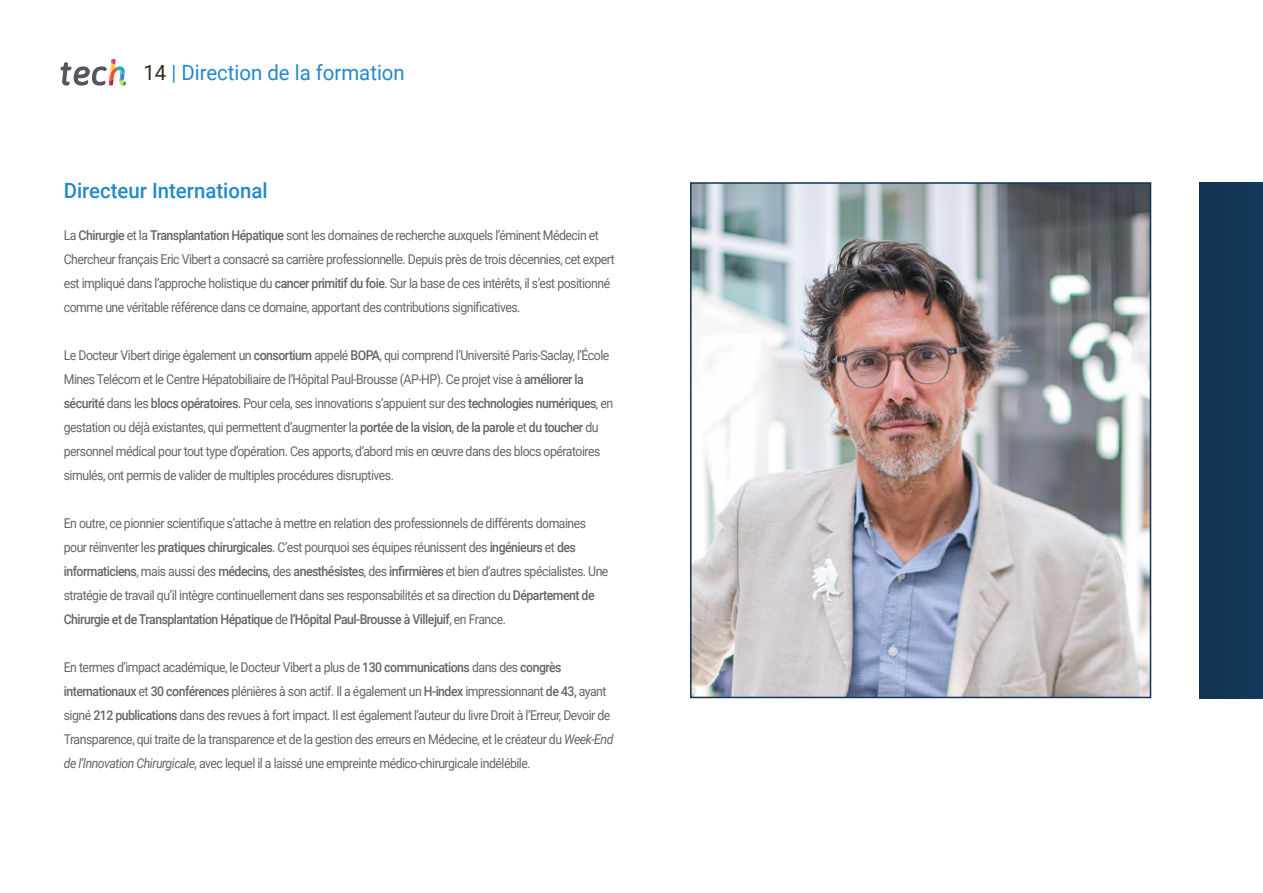
<style>
.page{position:relative;width:1263px;height:893px;background:#fff}
.page>*{position:absolute;margin:0;border:0;box-sizing:border-box;transform-origin:0 0}
.t1{font:21px "Roboto";color:#2488c9}
.t2{font:500 21px "Roboto";color:#2488c9}
.t3{font:13.5px/24px "Roboto";letter-spacing:-.04em;color:#656565;scale:.91 1}
.s1{color:#312e20}
.s2{font-weight:500}
.s3{font-style:italic}
</style>
<div class="page">
<svg style="left:61px;top:59px;width:65px;height:27px"></svg>
<img style="left:693px;top:185px;width:455px;height:510px">
<div style="left:690px;top:182px;width:461px;height:516px;border:2px solid #123352"></div>
<div style="left:1199px;top:182px;width:64px;height:516px;background:#133556"></div>
<h1 class="t1" style="left:144px;top:57px;width:263px"><span class="s1">14</span> | Direction de la formation</h1>
<h1 class="t2" style="left:64px;top:176px;width:205px">Directeur International</h1>
<p class="t3" style="left:64px;top:222px;width:607px">La <span class="s2">Chirurgie</span> et la <span class="s2">Transplantation Hépatique</span> sont les domaines de recherche auxquels l’éminent Médecin et Chercheur français Eric Vibert a consacré sa carrière professionnelle. Depuis près de trois décennies, cet expert est impliqué dans l’approche holistique du <span class="s2">cancer primitif du foie</span>. Sur la base de ces intérêts, il s’est positionné comme une véritable référence dans ce domaine, apportant des contributions significatives.</p>
<p class="t3" style="left:64px;top:342px;width:605px">Le Docteur Vibert dirige également un <span class="s2">consortium</span> appelé <span class="s2">BOPA</span>, qui comprend l’Université Paris-Saclay, l’École Mines Telécom et le Centre Hépatobiliaire de l’Hôpital Paul-Brousse (AP-HP). Ce projet vise à <span class="s2">améliorer la sécurité</span> dans les <span class="s2">blocs opératoires.</span> Pour cela, ses innovations s’appuient sur des <span class="s2">technologies numériques</span>, en gestation ou déjà existantes, qui permettent d’augmenter la <span class="s2">portée de la vision, de la parole</span> et <span class="s2">du toucher</span> du personnel médical pour tout type d’opération. Ces apports, d’abord mis en œuvre dans des blocs opératoires simulés, ont permis de valider de multiples procédures disruptives.</p>
<p class="t3" style="left:64px;top:510px;width:600px">En outre, ce pionnier scientifique s’attache à mettre en relation des professionnels de différents domaines pour réinventer les <span class="s2">pratiques chirurgicales</span>. C’est pourquoi ses équipes réunissent des <span class="s2">ingénieurs</span> et <span class="s2">des informaticiens</span>, mais aussi des <span class="s2">médecins,</span> des <span class="s2">anesthésistes</span>, des <span class="s2">infirmières</span> et bien d’autres spécialistes. Une stratégie de travail qu’il intègre continuellement dans ses responsabilités et sa direction du <span class="s2">Département de Chirurgie et de Transplantation Hépatique</span> de <span class="s2">l’Hôpital Paul-Brousse à Villejuif</span>, en France.</p>
<p class="t3" style="left:64px;top:654px;width:606px">En termes d’impact académique, le Docteur Vibert a plus de <span class="s2">130 communications</span> dans des <span class="s2">congrès internationaux</span> et <span class="s2">30 conférences</span> plénières à son actif. Il a également un <span class="s2">H-index</span> impressionnant <span class="s2">de 43,</span> ayant signé <span class="s2">212 publications</span> dans des revues à fort impact. Il est également l’auteur du livre Droit à l’Erreur, Devoir de Transparence, qui traite de la transparence et de la gestion des erreurs en Médecine, et le créateur du <span class="s3">Week-End de l’Innovation Chirurgicale</span>, avec lequel il a laissé une empreinte médico-chirurgicale indélébile.</p>
</div>
